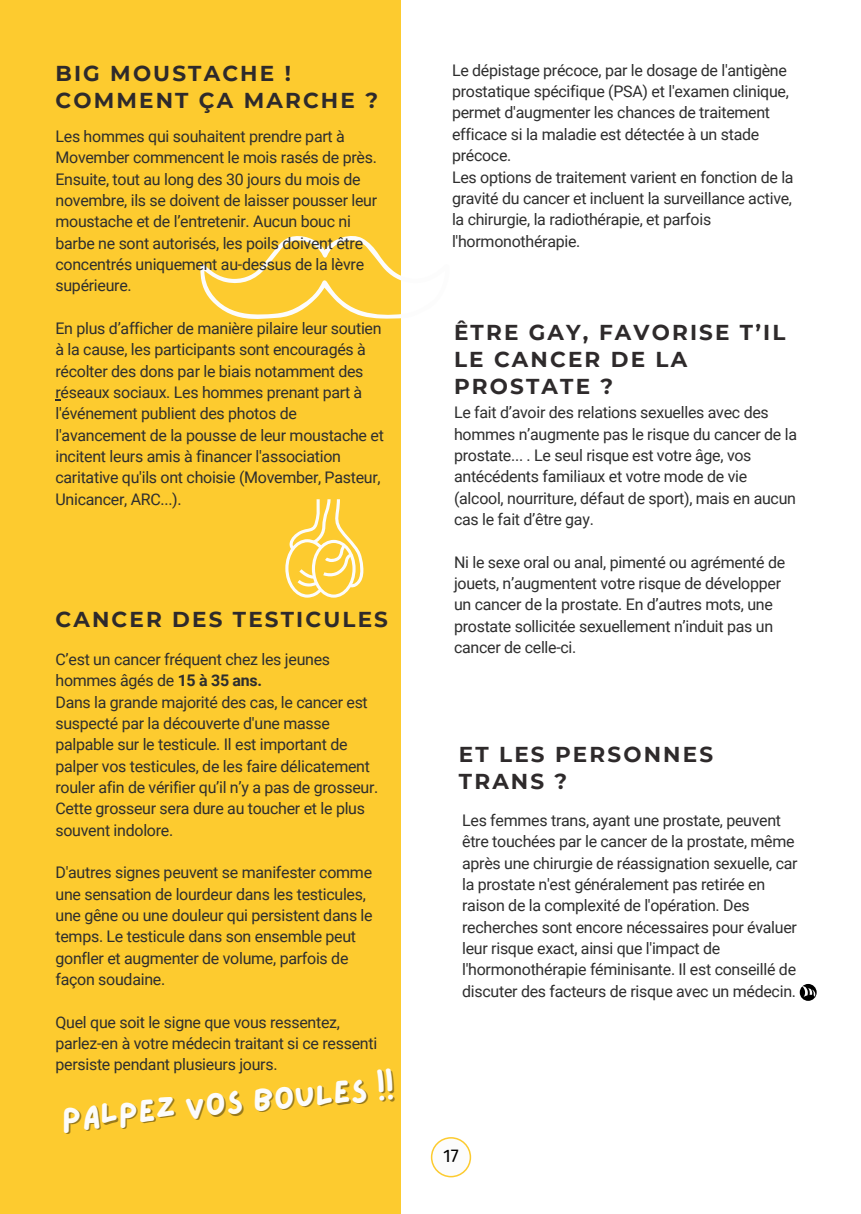
<style>
.page{position:relative;width:861px;height:1214px;background:#fff}
.page>*{position:absolute;margin:0;border:0;box-sizing:border-box;transform-origin:0 0}
.t1{font:32px "Lazydog";color:#fcfcfc}
.t2{font:700 21.6px/27px "Montserrat";letter-spacing:.1em;color:#2e2a2b}
.t3{font:18px "Fira Sans";color:#000}
.t4{font:16px/21.4px "Roboto";letter-spacing:-.015em;color:#2e2e2e}
.s1{font-weight:700}
</style>
<div class="page">
<div style="left:0;top:0;width:401px;height:1213px;background:#fdcb2f"></div>
<svg style="left:431px;top:1137px;width:40px;height:40px"></svg>
<svg style="left:200px;top:236px;width:201px;height:83px"></svg>
<svg style="left:285px;top:499px;width:79px;height:98px"></svg>
<svg style="left:55px;top:399px;width:6px;height:2px"></svg>
<img style="left:800px;top:984px;width:17px;height:16px;border-radius:50%">
<h2 class="t2" style="left:55px;top:60px;width:324px">BIG MOUSTACHE !<br>COMMENT ÇA MARCHE ?</h2>
<p class="t4" style="left:55px;top:126px;width:323px">Les hommes qui souhaitent prendre part à<br>Movember commencent le mois rasés de près.</p>
<p class="t4" style="left:55px;top:168px;width:323px">Ensuite, tout au long des 30 jours du mois de novembre, ils se doivent de laisser pousser leur moustache et de l’entretenir. Aucun bouc ni barbe ne sont autorisés, les poils doivent être concentrés uniquement au-dessus de la lèvre supérieure.</p>
<p class="t4" style="left:55px;top:318px;width:330px">En plus d’afficher de manière pilaire leur soutien à la cause, les participants sont encouragés à récolter des dons par le biais notamment des réseaux sociaux. Les hommes prenant part à l'événement publient des photos de l'avancement de la pousse de leur moustache et incitent leurs amis à financer l'association caritative qu'ils ont choisie (Movember, Pasteur, Unicancer, ARC...).</p>
<p class="t2" style="left:55px;top:606px;width:334px">CANCER DES TESTICULES</p>
<h2 class="t4" style="left:55px;top:648px;width:276px">C’est un cancer fréquent chez les jeunes hommes âgés de <span class="s1">15 à 35 ans.</span></h2>
<p class="t4" style="left:55px;top:691px;width:324px">Dans la grande majorité des cas, le cancer est suspecté par la découverte d'une masse palpable sur le testicule. Il est important de palper vos testicules, de les faire délicatement rouler afin de vérifier qu’il n’y a pas de grosseur.<br>Cette grosseur sera dure au toucher et le plus souvent indolore.</p>
<p class="t4" style="left:55px;top:862px;width:319px">D'autres signes peuvent se manifester comme une sensation de lourdeur dans les testicules, une gêne ou une douleur qui persistent dans le temps. Le testicule dans son ensemble peut gonfler et augmenter de volume, parfois de façon soudaine.</p>
<h2 class="t4" style="left:55px;top:1011px;width:323px">Quel que soit le signe que vous ressentez, parlez-en à votre médecin traitant si ce ressenti persiste pendant plusieurs jours.</h2>
<p class="t1" style="left:60px;top:1102px;width:336px;rotate:-5deg">palpez vos bouLes !!</p>
<h2 class="t4" style="left:452px;top:60px;width:338px">Le dépistage précoce, par le dosage de l'antigène prostatique spécifique (PSA) et l'examen clinique, permet d'augmenter les chances de traitement efficace si la maladie est détectée à un stade précoce.</h2>
<p class="t4" style="left:452px;top:166px;width:343px">Les options de traitement varient en fonction de la gravité du cancer et incluent la surveillance active, la chirurgie, la radiothérapie, et parfois l'hormonothérapie.</p>
<p class="t2" style="left:454px;top:318px;width:333px">ÊTRE GAY, FAVORISE T’IL<br>LE CANCER DE LA<br>PROSTATE ?</p>
<p class="t4" style="left:454px;top:402px;width:345px">Le fait d’avoir des relations sexuelles avec des hommes n’augmente pas le risque du cancer de la prostate... . Le seul risque est votre âge, vos antécédents familiaux et votre mode de vie (alcool, nourriture, défaut de sport), mais en aucun cas le fait d’être gay.</p>
<p class="t4" style="left:454px;top:551px;width:333px">Ni le sexe oral ou anal, pimenté ou agrémenté de jouets, n’augmentent votre risque de développer un cancer de la prostate. En d’autres mots, une prostate sollicitée sexuellement n’induit pas un cancer de celle-ci.</p>
<p class="t2" style="left:459px;top:740px;width:256px">ET LES PERSONNES<br>TRANS ?</p>
<p class="t4" style="left:462px;top:809px;width:337px">Les femmes trans, ayant une prostate, peuvent être touchées par le cancer de la prostate, même après une chirurgie de réassignation sexuelle, car la prostate n'est généralement pas retirée en raison de la complexité de l'opération. Des recherches sont encore nécessaires pour évaluer leur risque exact, ainsi que l'impact de l'hormonothérapie féminisante. Il est conseillé de discuter des facteurs de risque avec un médecin.</p>
<p class="t3" style="left:443px;top:1144px;width:17px">17</p>
</div>
